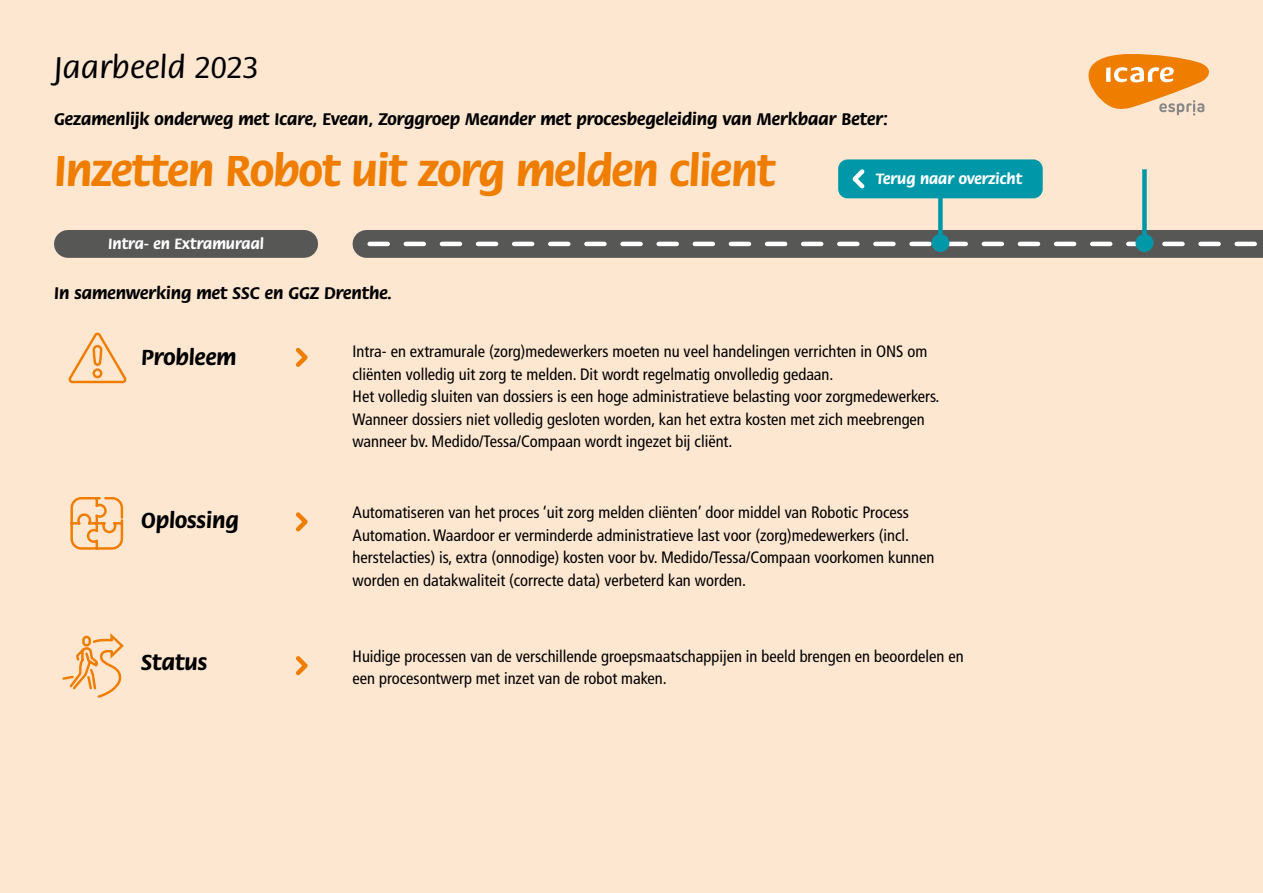
<style>
.page{position:relative;width:1263px;height:893px;background:#fee7d1}
.page>*{position:absolute;margin:0;border:0;box-sizing:border-box;transform-origin:0 0}
.t1{font:700 46.2px "Flora Std";letter-spacing:-.02em;color:#ef7d00}
.t2{font:500 33.15px "Flora Std";color:#000}
.t3{font:700 23.25px "Flora Std";color:#000}
.t4{font:700 18px "Flora Std";color:#000}
.t5{font:condensed 16.5px/22.5px "Frutiger LT Std";color:#000}
.t6{font:700 15.9px "Flora Std";color:#fff}
</style>
<div class="page">
<svg style="left:1088px;top:54px;width:121px;height:62px"></svg>
<div style="left:68px;top:230px;width:236px;height:28px;background:#575756"></div>
<svg style="left:69px;top:332px;width:58px;height:52px"></svg>
<svg style="left:295px;top:347px;width:13px;height:20px"></svg>
<svg style="left:296px;top:512px;width:12px;height:20px"></svg>
<svg style="left:296px;top:656px;width:12px;height:20px"></svg>
<svg style="left:70px;top:497px;width:54px;height:53px"></svg>
<svg style="left:62px;top:633px;width:62px;height:65px"></svg>
<div style="left:366px;top:230px;width:897px;height:28px;background:#575756"></div>
<svg style="left:370px;top:242px;width:887px;height:4px"></svg>
<div style="left:938px;top:169px;width:5px;height:74px;background:#0098a9"></div>
<div style="left:931px;top:234px;width:18px;height:18px;background:#0098a9;border-radius:50%"></div>
<div style="left:1142px;top:169px;width:5px;height:74px;background:#0098a9"></div>
<div style="left:1135px;top:234px;width:18px;height:18px;background:#0098a9;border-radius:50%"></div>
<div style="left:838px;top:159px;width:205px;height:39px;background:#0098a9;border-radius:9px"></div>
<svg style="left:852px;top:169px;width:13px;height:20px"></svg>
<h2 class="t2" style="left:54px;top:50px;width:206px">Jaarbeeld 2023</h2>
<p class="t4" style="left:54px;top:109px;width:836px">Gezamenlijk onderweg met Icare, Evean, Zorggroep Meander met procesbegeleiding van Merkbaar Beter:</p>
<h1 class="t1" style="left:54px;top:146px;width:723px">Inzetten Robot uit zorg melden client</h1>
<p class="t6" style="left:108px;top:235px;width:157px">Intra- en Extramuraal</p>
<p class="t4" style="left:54px;top:283px;width:340px">In samenwerking met SSC en GGZ Drenthe.</p>
<p class="t6" style="left:876px;top:171px;width:148px">Terug naar overzicht</p>
<h3 class="t3" style="left:141px;top:345px;width:97px">Probleem</h3>
<p class="t5" style="left:352px;top:340px;width:588px">Intra- en extramurale (zorg)medewerkers moeten nu veel handelingen verrichten in ONS om cliënten volledig uit zorg te melden. Dit wordt regelmatig onvolledig gedaan.<br>Het volledig sluiten van dossiers is een hoge administratieve belasting voor zorgmedewerkers.<br>Wanneer dossiers niet volledig gesloten worden, kan het extra kosten met zich meebrengen wanneer bv. Medido/Tessa/Compaan wordt ingezet bij cliënt.</p>
<h3 class="t3" style="left:141px;top:508px;width:99px">Oplossing</h3>
<p class="t5" style="left:352px;top:501px;width:583px">Automatiseren van het proces ‘uit zorg melden cliënten’ door middel van Robotic Process Automation. Waardoor er verminderde administratieve last voor (zorg)medewerkers (incl. herstelacties) is, extra (onnodige) kosten voor bv. Medido/Tessa/Compaan voorkomen kunnen worden en datakwaliteit (correcte data) verbeterd kan worden.</p>
<h3 class="t3" style="left:141px;top:650px;width:68px">Status</h3>
<p class="t5" style="left:352px;top:645px;width:613px">Huidige processen van de verschillende groepsmaatschappijen in beeld brengen en beoordelen en een procesontwerp met inzet van de robot maken.</p>
</div>
